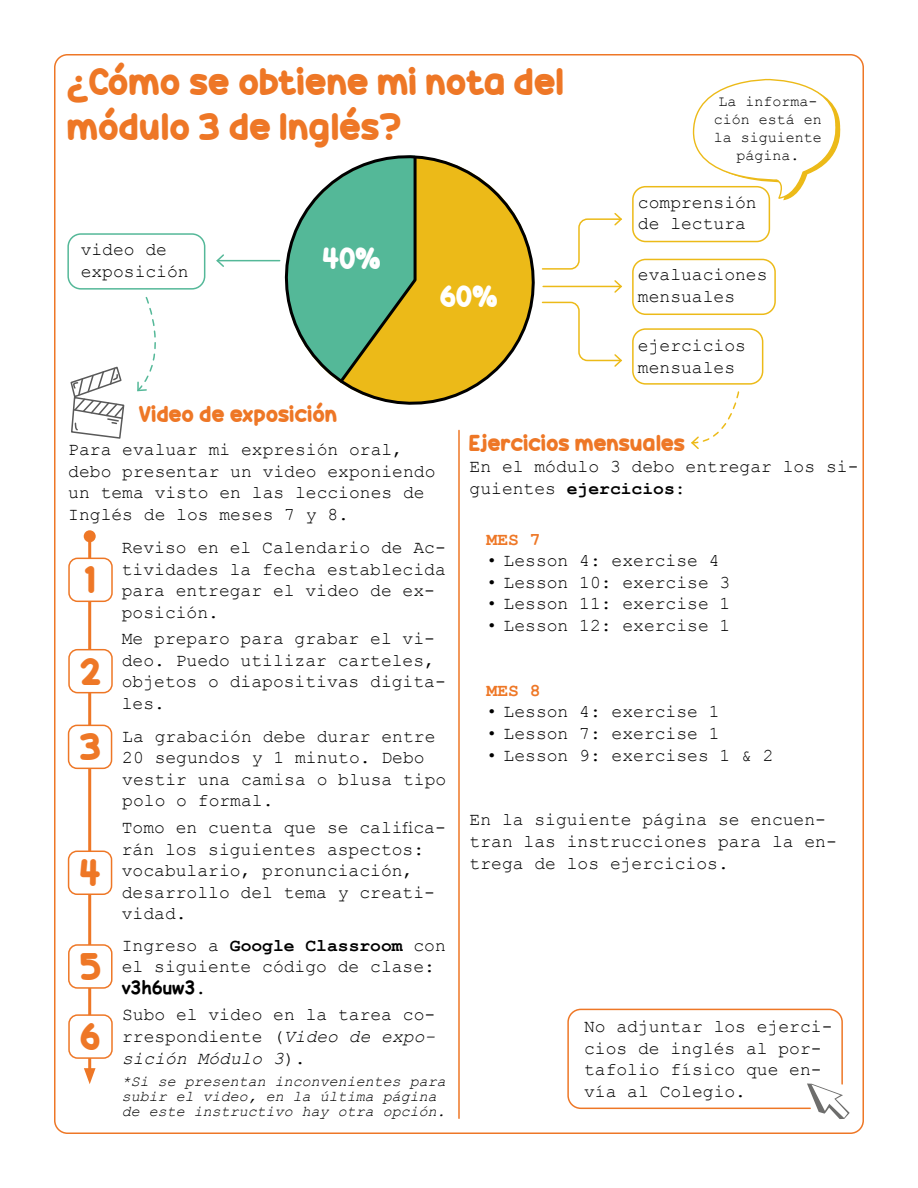
<style>
.page{position:relative;width:918px;height:1188px;background:#fff}
.page>*{position:absolute;margin:0;border:0;box-sizing:border-box;transform-origin:0 0}
.t1{font:37.5px/45px "Candy Beans";letter-spacing:.015em;color:#ee7726}
.t2{font:30px "Candy Beans";color:#fff}
.t3{font:22.5px "Candy Beans";letter-spacing:.01em;color:#ee7726}
.t4{font:18px/21.6px "Courier New";color:#000}
.t5{font:700 18px "Comic Sans MS";color:#000}
.t6{font:700 18px "Courier New";color:#ee7726}
.t7{font:italic 15px/15px "Courier New";color:#000}
.t8{font:15px/18px "Courier New";color:#000;text-align:center}
.s1{font-weight:700}
.s2{font-family:"Courier New"}
.s3{font-style:italic}
</style>
<div class="page">
<div style="left:632px;top:186px;width:138px;height:56px;border:2px solid #ecba18;border-radius:13px"></div>
<svg style="left:692px;top:79px;width:149px;height:188px"></svg>
<div style="left:632px;top:259px;width:144px;height:56px;border:2px solid #ecba18;border-radius:13px"></div>
<div style="left:632px;top:328px;width:131px;height:57px;border:2px solid #ecba18;border-radius:13px"></div>
<svg style="left:551px;top:301px;width:71px;height:66px"></svg>
<svg style="left:551px;top:213px;width:71px;height:57px"></svg>
<hr style="left:458px;top:430px;width:2px;height:688px;background:#ee7726">
<svg style="left:70px;top:366px;width:55px;height:73px"></svg>
<hr style="left:88px;top:536px;width:3px;height:538px;background:#ee7726">
<div style="left:84px;top:530px;width:12px;height:12px;background:#ee7726;border-radius:50%"></div>
<svg style="left:84px;top:1068px;width:12px;height:16px"></svg>
<div style="left:69px;top:558px;width:43px;height:43px;background:#fff;border-radius:9px"></div>
<div style="left:68px;top:558px;width:45px;height:44px;border:2px solid #ee7726;border-radius:9px"></div>
<div style="left:69px;top:650px;width:43px;height:43px;background:#fff;border-radius:9px"></div>
<div style="left:68px;top:649px;width:45px;height:44px;border:2px solid #ee7726;border-radius:9px"></div>
<div style="left:69px;top:725px;width:43px;height:43px;background:#fff;border-radius:9px"></div>
<div style="left:68px;top:725px;width:44px;height:44px;border:2px solid #ee7726;border-radius:9px"></div>
<div style="left:69px;top:851px;width:43px;height:43px;background:#fff;border-radius:9px"></div>
<div style="left:68px;top:851px;width:44px;height:44px;border:2px solid #ee7726;border-radius:9px"></div>
<div style="left:69px;top:945px;width:43px;height:43px;background:#fff;border-radius:9px"></div>
<div style="left:68px;top:944px;width:45px;height:45px;border:2px solid #ee7726;border-radius:9px"></div>
<div style="left:69px;top:1015px;width:43px;height:43px;background:#fff;border-radius:9px"></div>
<div style="left:68px;top:1014px;width:45px;height:45px;border:2px solid #ee7726;border-radius:9px"></div>
<svg style="left:691px;top:391px;width:49px;height:58px"></svg>
<hr style="left:543px;top:286px;width:78px;height:1px;background:#ecba18">
<svg style="left:613px;top:280px;width:9px;height:13px"></svg>
<svg style="left:567px;top:1008px;width:283px;height:111px"></svg>
<div style="left:67px;top:233px;width:138px;height:57px;border:2px solid #54b898;border-radius:13px"></div>
<hr style="left:217px;top:260px;width:63px;height:1px;background:#54b898">
<svg style="left:216px;top:254px;width:9px;height:13px"></svg>
<svg style="left:272px;top:155px;width:276px;height:250px"></svg>
<svg style="left:286px;top:155px;width:132px;height:230px"></svg>
<svg style="left:137px;top:297px;width:19px;height:95px"></svg>
<h1 class="t1" style="left:68px;top:59px;width:498px">¿Cómo se obtiene mi nota del módulo 3 de Inglés?</h1>
<p class="t4" style="left:81px;top:238px;width:110px">video de exposición</p>
<h2 class="t2" style="left:323px;top:238px;width:60px">40%</h2>
<p class="t3" style="left:139px;top:399px;width:200px">Video de exposición</p>
<h2 class="t2" style="left:440px;top:277px;width:59px">60%</h2>
<p class="t8" style="left:714px;top:92px;width:109px">La informa&shy;ción está en la siguiente página.</p>
<p class="t4" style="left:638px;top:191px;width:120px">comprensión de lectura</p>
<p class="t4" style="left:638px;top:263px;width:131px">evaluaciones mensuales</p>
<p class="t4" style="left:638px;top:334px;width:109px">ejercicios mensuales</p>
<p class="t4" style="left:68px;top:438px;width:369px">Para evaluar mi expresión oral, debo presentar un video exponiendo un tema visto en las lecciones de<br>Inglés de los meses 7 y 8.</p>
<h1 class="t1" style="left:85px;top:557px;width:12px">1</h1>
<h1 class="t1" style="left:81px;top:649px;width:22px">2</h1>
<h1 class="t1" style="left:81px;top:724px;width:22px">3</h1>
<h1 class="t1" style="left:81px;top:850px;width:22px">4</h1>
<h1 class="t1" style="left:81px;top:944px;width:22px">5</h1>
<p class="t4" style="left:122px;top:536px;width:326px">Reviso en el Calendario de Ac&shy;tividades la fecha establecida para entregar el video de ex&shy;posición.</p>
<p class="t4" style="left:122px;top:627px;width:326px">Me preparo para grabar el vi&shy;deo. Puedo utilizar carteles, objetos o diapositivas digita&shy;les.</p>
<p class="t4" style="left:122px;top:725px;width:326px">La grabación debe durar entre<br>20 segundos y 1 minuto. Debo vestir una camisa o blusa tipo polo o formal.</p>
<p class="t4" style="left:122px;top:816px;width:326px">Tomo en cuenta que se califica&shy;rán los siguientes aspectos: vocabulario, pronunciación, desarrollo del tema y creati&shy;vidad.</p>
<p class="t4" style="left:122px;top:934px;width:326px">Ingreso a <span class="s1">Google Classroom</span> con el siguiente código de clase:</p>
<p class="t5" style="left:122px;top:974px;width:86px">v3h6uw3<span class="s2">.</span></p>
<p class="t3" style="left:470px;top:428px;width:217px">Ejercicios mensuales</p>
<p class="t4" style="left:470px;top:455px;width:390px">En el módulo 3 debo entregar los si&shy;guientes <span class="s1">ejercicios</span>:</p>
<p class="t6" style="left:487px;top:528px;width:55px">MES 7</p>
<p class="t4" style="left:487px;top:549px;width:235px">• Lesson 4: exercise 4</p>
<p class="t4" style="left:487px;top:571px;width:245px">• Lesson 10: exercise 3</p>
<p class="t4" style="left:487px;top:592px;width:245px">• Lesson 11: exercise 1</p>
<p class="t4" style="left:487px;top:614px;width:245px">• Lesson 12: exercise 1</p>
<p class="t6" style="left:487px;top:679px;width:55px">MES 8</p>
<p class="t4" style="left:487px;top:700px;width:235px">• Lesson 4: exercise 1</p>
<p class="t4" style="left:487px;top:722px;width:235px">• Lesson 7: exercise 1</p>
<p class="t4" style="left:487px;top:744px;width:289px">• Lesson 9: exercises 1 &amp; 2</p>
<p class="t4" style="left:470px;top:808px;width:369px">En la siguiente página se encuen&shy;tran las instrucciones para la en&shy;trega de los ejercicios.</p>
<p class="t4" style="left:122px;top:1003px;width:315px;text-align:justify">Subo el video en la tarea co&shy;rrespondiente (<span class="s3">Video de expo&shy;sición Módulo 3</span>).</p>
<h1 class="t1" style="left:81px;top:1014px;width:22px">6</h1>
<p class="t4" style="left:584px;top:1015px;width:250px">No adjuntar los ejerci&shy;cios de inglés al por&shy;tafolio físico que en&shy;vía al Colegio.</p>
<p class="t7" style="left:122px;top:1073px;width:326px">*Si se presentan inconvenientes para subir el video, en la última página de este instructivo hay otra opción.</p>
</div>
